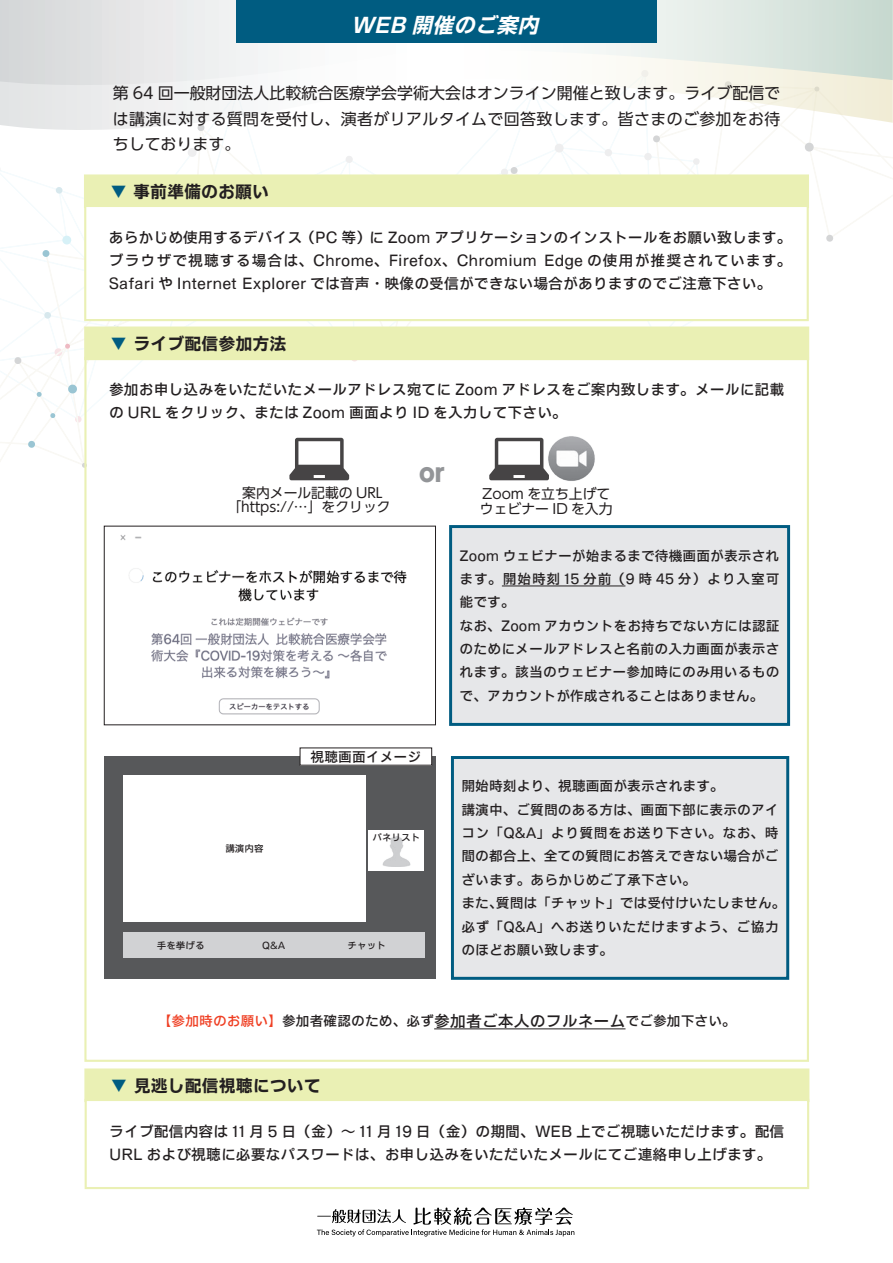
<style>
.page{position:relative;width:893px;height:1263px;background:#fff}
.page>*{position:absolute;margin:0;border:0;box-sizing:border-box;transform-origin:0 0}
.t1{font:800 24.45px "UD Shin Go Pr 6 N";color:#939598}
.t2{font:italic 21.3px "Ro NOW Std GE";color:#fff}
.t3{font:16.95px "Ro NOW Std GE";color:#231f20}
.t4{font:15.9px/25.5px "UD Shin Go Pr 6 N";letter-spacing:.025em;color:#231f20;text-align:justify}
.t5{font:14.85px/23.4px "Ro NOW Std GB";color:#231f20}
.t6{font:13.8px/23.4px "Ro NOW Std GB";color:#231f20}
.t7{font:13.8px/14.9px "UD Shin Go Pr 6 N";color:#231f20;text-align:center}
.t8{font:9.6px "Ro NOW Std GB";color:#231f20}
.s1{color:#005c81}
.s2{color:#ef3e22}
.s3{font-size:15.9px}
</style>
<div class="page">
<svg style="left:0;top:131px;width:893px;height:350px"></svg>
<svg style="left:804px;top:142px;width:10px;height:10px"></svg>
<svg style="left:826px;top:234px;width:7px;height:8px"></svg>
<svg style="left:653px;top:135px;width:7px;height:8px"></svg>
<svg style="left:67px;top:384px;width:11px;height:10px"></svg>
<svg style="left:14px;top:357px;width:8px;height:8px"></svg>
<svg style="left:42px;top:250px;width:8px;height:7px"></svg>
<svg style="left:100px;top:325px;width:19px;height:1px"></svg>
<svg style="left:28px;top:440px;width:8px;height:8px"></svg>
<svg style="left:82px;top:462px;width:2px;height:6px"></svg>
<svg style="left:50px;top:413px;width:6px;height:5px"></svg>
<svg style="left:36px;top:391px;width:6px;height:6px"></svg>
<svg style="left:54px;top:343px;width:16px;height:13px"></svg>
<svg style="left:501px;top:167px;width:17px;height:7px"></svg>
<svg style="left:0;top:87px;width:893px;height:44px"></svg>
<svg style="left:0;top:0;width:893px;height:87px"></svg>
<svg style="left:317px;top:1207px;width:257px;height:29px"></svg>
<div style="left:85px;top:328px;width:723px;height:31px;background:#eaf0b4"></div>
<div style="left:84px;top:326px;width:725px;height:34px;border:2px solid #eaf0b4"></div>
<img style="left:120px;top:535px;width:287px;height:180px">
<div style="left:104px;top:526px;width:332px;height:199px;border:1px solid #231f20"></div>
<div style="left:451px;top:526px;width:338px;height:198px;background:#e6e7e9"></div>
<hr style="left:502px;top:586px;width:123px;height:1px;background:#231f20">
<div style="left:449px;top:525px;width:341px;height:201px;border:3px solid #005c81"></div>
<svg style="left:289px;top:438px;width:60px;height:42px"></svg>
<svg style="left:489px;top:438px;width:57px;height:42px"></svg>
<img style="left:546px;top:435px;width:51px;height:46px">
<div style="left:452px;top:757px;width:336px;height:221px;background:#e6e7e9"></div>
<div style="left:451px;top:756px;width:338px;height:224px;border:3px solid #005c81"></div>
<div style="left:104px;top:757px;width:332px;height:222px;background:#57585a"></div>
<div style="left:123px;top:932px;width:301px;height:26px;background:#d1d2d4"></div>
<div style="left:300px;top:748px;width:132px;height:17px;background:#fff"></div>
<div style="left:368px;top:830px;width:56px;height:40px;background:#fff"></div>
<img style="left:382px;top:837px;width:29px;height:30px">
<div style="left:123px;top:775px;width:243px;height:147px;background:#fff"></div>
<div style="left:85px;top:176px;width:723px;height:31px;background:#eaf0b4"></div>
<div style="left:84px;top:174px;width:725px;height:34px;border:2px solid #eaf0b4"></div>
<div style="left:85px;top:206px;width:723px;height:114px;background:#fff"></div>
<div style="left:84px;top:205px;width:725px;height:116px;border:2px solid #eaf0b4"></div>
<hr style="left:434px;top:1028px;width:191px;height:1px;background:#231f20">
<div style="left:236px;top:0;width:421px;height:43px;background:#005c81"></div>
<div style="left:85px;top:1069px;width:723px;height:32px;background:#eaf0b4"></div>
<div style="left:84px;top:1068px;width:725px;height:34px;border:2px solid #eaf0b4"></div>
<div style="left:85px;top:1099px;width:724px;height:90px;border:2px solid #eaf0b4"></div>
<h2 class="t2" style="left:351px;top:11px;width:196px">WEB 開催のご案内</h2>
<p class="t4" style="left:113px;top:80px;width:669px">第 64 回一般財団法人比較統合医療学会学術大会はオンライン開催と致します。ライブ配信では講演に対する質問を受付し、演者がリアルタイムで回答致します。皆さまのご参加をお待ちしております。</p>
<p class="t3" style="left:110px;top:180px;width:161px"><span class="s1">▼</span> 事前準備のお願い</p>
<p class="t5" style="left:109px;top:225px;width:684px;text-align:justify">あらかじめ使用するデバイス（PC 等）に Zoom アプリケーションのインストールをお願い致します。ブラウザで視聴する場合は、Chrome、Firefox、Chromium Edge の使用が推奨されています。Safari や Internet Explorer では音声・映像の受信ができない場合がありますのでご注意下さい。</p>
<p class="t3" style="left:110px;top:332px;width:178px"><span class="s1">▼</span> ライブ配信参加方法</p>
<p class="t5" style="left:109px;top:377px;width:677px">参加お申し込みをいただいたメールアドレス宛てに Zoom アドレスをご案内致します。メールに記載の URL をクリック、または Zoom 画面より ID を入力して下さい。</p>
<h1 class="t1" style="left:419px;top:453px;width:27px">or</h1>
<p class="t7" style="left:227px;top:484px;width:165px">案内メール記載の URL「https://…」をクリック</p>
<p class="t7" style="left:480px;top:486px;width:134px;text-align:left">Zoom を立ち上げてウェビナー ID を入力</p>
<p class="t6" style="left:311px;top:745px;width:112px">視聴画面イメージ</p>
<p class="t8" style="left:225px;top:842px;width:40px">講演内容</p>
<p class="t8" style="left:372px;top:831px;width:49px">パネリスト</p>
<p class="t8" style="left:157px;top:939px;width:49px">手を挙げる</p>
<p class="t8" style="left:262px;top:939px;width:25px">Q&amp;A</p>
<p class="t8" style="left:348px;top:939px;width:40px">チャット</p>
<p class="t6" style="left:460px;top:543px;width:322px">Zoom ウェビナーが始まるまで待機画面が表示されます。開始時刻 15 分前（9 時 45 分）より入室可能です。<br>なお、Zoom アカウントをお持ちでない方には認証のためにメールアドレスと名前の入力画面が表示されます。該当のウェビナー参加時にのみ用いるもので、アカウントが作成されることはありません。</p>
<p class="t6" style="left:461px;top:774px;width:326px">開始時刻より、視聴画面が表示されます。<br>講演中、ご質問のある方は、画面下部に表示のアイコン「Q&amp;A」より質問をお送り下さい。なお、時間の都合上、全ての質問にお答えできない場合がございます。あらかじめご了承下さい。<br>また、質問は「チャット」では受付けいたしません。必ず「Q&amp;A」へお送りいただけますよう、ご協力のほどお願い致します。</p>
<p class="t6" style="left:158px;top:1009px;width:580px"><span class="s2">【参加時のお願い】</span>参加者確認のため、必ず<span class="s3">参加者ご本人のフルネーム</span>でご参加下さい。</p>
<p class="t3" style="left:111px;top:1074px;width:212px"><span class="s1">▼</span> 見逃し配信視聴について</p>
<p class="t5" style="left:109px;top:1119px;width:677px">ライブ配信内容は 11 月 5 日（金）〜 11 月 19 日（金）の期間、WEB 上でご視聴いただけます。配信<br>URL および視聴に必要なパスワードは、お申し込みをいただいたメールにてご連絡申し上げます。</p>
</div>
